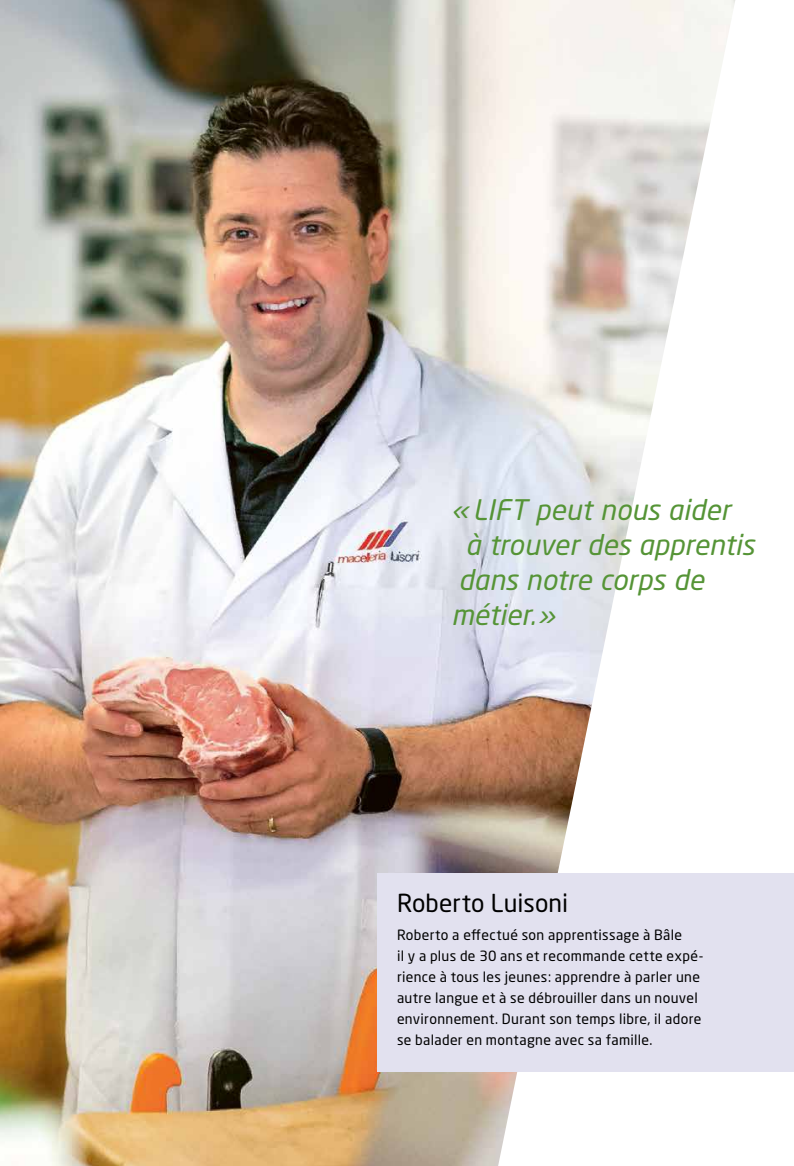
<style>
.page{position:relative;width:794px;height:1166px;background:#fff}
.page>*{position:absolute;margin:0;border:0;box-sizing:border-box;transform-origin:0 0}
.t1{font:italic 28px "Neo Sans Pro";letter-spacing:.005em;color:#559436}
.t2{font:24.5px "Neo Sans Pro";letter-spacing:.005em;color:#000}
.t3{font:14px/21px "Neo Sans Pro";letter-spacing:.025em;color:#000}
</style>
<div class="page">
<img style="left:0;top:0;width:735px;height:1166px">
<div style="left:377px;top:873px;width:417px;height:198px;background:#e2e1ef"></div>
<h1 class="t1" style="left:451px;top:493px;width:280px">« LIFT peut nous aider</h1>
<h1 class="t1" style="left:466px;top:528px;width:290px">à trouver des apprentis</h1>
<h1 class="t1" style="left:458px;top:563px;width:247px">dans notre corps de</h1>
<h1 class="t1" style="left:451px;top:598px;width:105px">métier.»</h1>
<h2 class="t2" style="left:397px;top:888px;width:173px">Roberto Luisoni</h2>
<p class="t3" style="left:397px;top:924px;width:308px">Roberto a effectué son apprentissage à Bâle<br>il y a plus de 30 ans et recommande cette expé&shy;rience à tous les jeunes: apprendre à parler une autre langue et à se débrouiller dans un nouvel environnement. Durant son temps libre, il adore se balader en montagne avec sa famille.</p>
</div>
